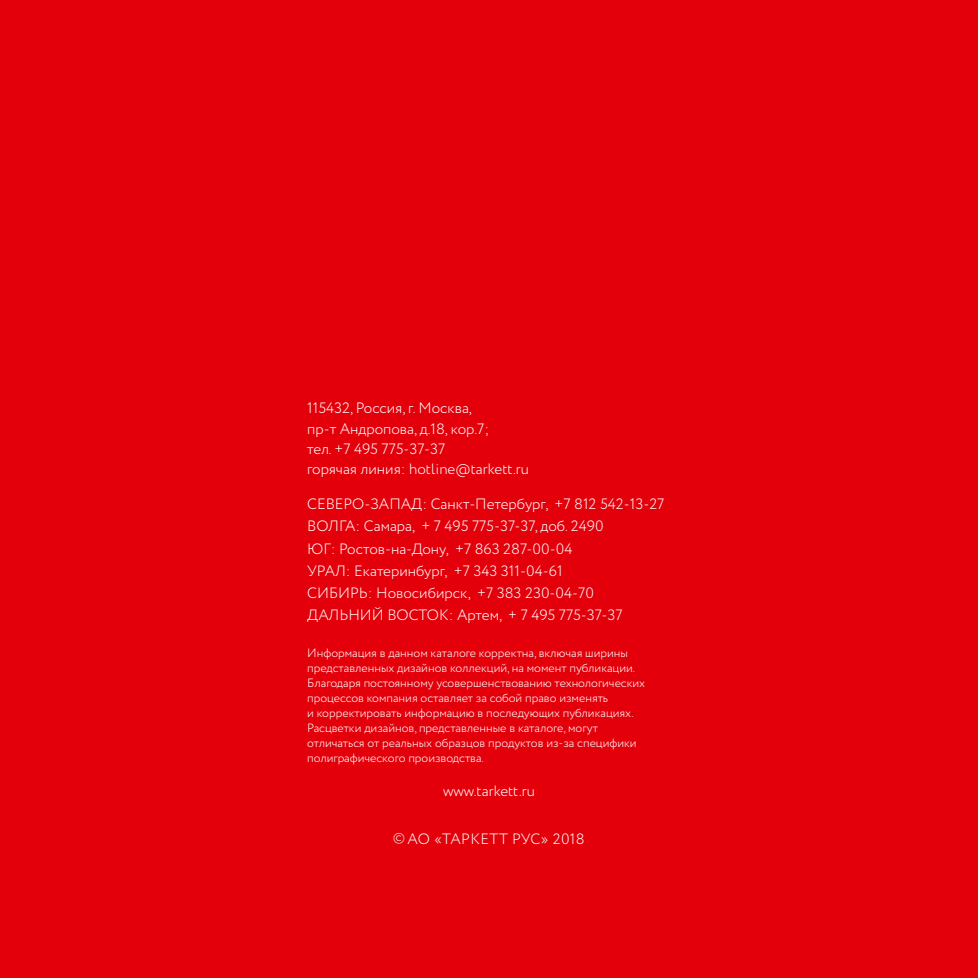
<style>
.page{position:relative;width:978px;height:978px;background:#e3000b}
.page>*{position:absolute;margin:0;border:0;box-sizing:border-box;transform-origin:0 0}
.t1{font:300 15px/22.2px "Circe";color:#fff}
.t2{font:300 15px "Circe";letter-spacing:.025em;color:#fff}
.t3{font:300 12px/15px "Circe";color:#fff}
</style>
<div class="page">
<p class="t1" style="left:307px;top:399px;width:223px;line-height:20.1px">115432, Россия, г. Москва,<br>пр-т Андропова, д.18, кор.7;<br>тел. +7 495 775-37-37<br>горячая линия: hotline@tarkett.ru</p>
<p class="t1" style="left:307px;top:493px;width:359px">СЕВЕРО-ЗАПАД: Санкт-Петербург, +7 812 542-13-27<br>ВОЛГА: Самара, + 7 495 775-37-37, доб. 2490<br>ЮГ: Ростов-на-Дону, +7 863 287-00-04<br>УРАЛ: Екатеринбург, +7 343 311-04-61<br>СИБИРЬ: Новосибирск, +7 383 230-04-70<br>ДАЛЬНИЙ ВОСТОК: Артем, + 7 495 775-37-37</p>
<p class="t3" style="left:307px;top:645px;width:340px">Информация в данном каталоге корректна, включая ширины представленных дизайнов коллекций, на момент публикации.<br>Благодаря постоянному усовершенствованию технологических процессов компания оставляет за собой право изменять<br>и корректировать информацию в последующих публикациях.<br>Расцветки дизайнов, представленные в каталоге, могут отличаться от реальных образцов продуктов из-за специфики полиграфического производства.</p>
<p class="t1" style="left:443px;top:780px;width:93px">www.tarkett.ru</p>
<p class="t2" style="left:393px;top:828px;width:193px"><sup>©</sup>AO «ТАРКЕТТ РУС» 2018</p>
</div>
